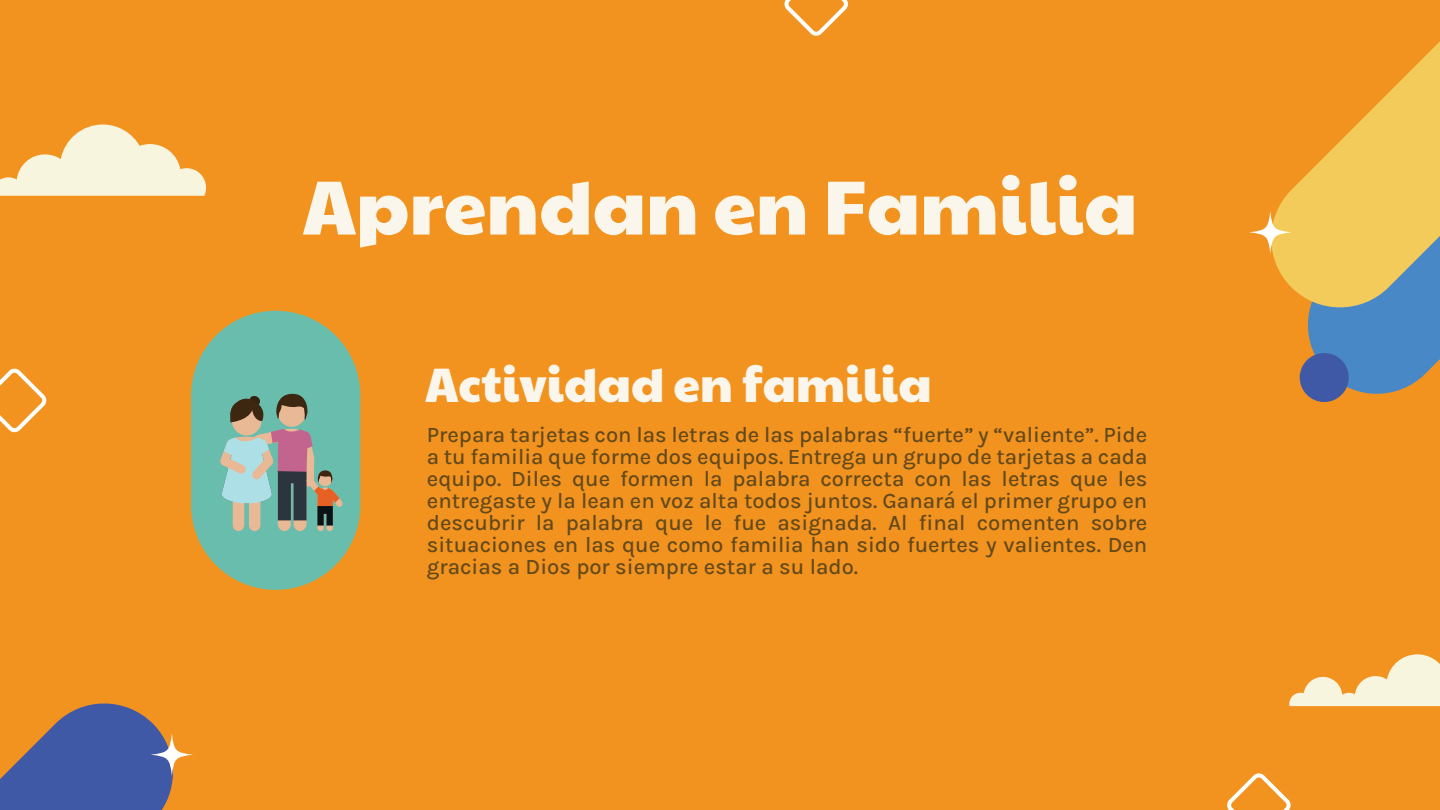
<style>
.page{position:relative;width:1440px;height:810px;background:#f2931f}
.page>*{position:absolute;margin:0;border:0;box-sizing:border-box;transform-origin:0 0}
.t1{font:76.8px "Paytone One";color:#faf6eb}
.t2{font:48px "Paytone One";color:#faf6eb}
.t3{font:22px/22px "Karla";color:#64491b;text-align:justify}
</style>
<div class="page">
<svg style="left:0;top:703px;width:173px;height:107px"></svg>
<svg style="left:1301px;top:314px;width:139px;height:87px;fill:#4988c7"></svg>
<div style="left:1300px;top:353px;width:49px;height:49px;background:#4059a7;border-radius:50%"></div>
<svg style="left:1273px;top:41px;width:167px;height:273px;fill:#f3cb5b"></svg>
<svg style="left:151px;top:733px;width:42px;height:43px"></svg>
<svg style="left:1249px;top:211px;width:43px;height:43px"></svg>
<div style="left:191px;top:311px;width:169px;height:279px;background:#68bdac;border-radius:85px"></div>
<svg style="left:0;top:368px;width:47px;height:65px"></svg>
<svg style="left:784px;top:0;width:64px;height:36px"></svg>
<svg style="left:1227px;top:773px;width:64px;height:37px"></svg>
<svg style="left:0;top:125px;width:206px;height:71px"></svg>
<svg style="left:1289px;top:654px;width:151px;height:52px"></svg>
<svg style="left:220px;top:394px;width:123px;height:137px"></svg>
<h1 class="t1" style="left:303px;top:137px;width:836px">Aprendan en Familia</h1>
<h2 class="t2" style="left:425px;top:341px;width:508px">Actividad en familia</h2>
<p class="t3" style="left:427px;top:423px;width:722px">Prepara tarjetas con las letras de las palabras “fuerte” y “valiente”. Pide a tu familia que forme dos equipos. Entrega un grupo de tarjetas a cada equipo. Diles que formen la palabra correcta con las letras que les entregaste y la lean en voz alta todos juntos. Ganará el primer grupo en descubrir la palabra que le fue asignada. Al final comenten sobre situaciones en las que como familia han sido fuertes y valientes. Den gracias a Dios por siempre estar a su lado.</p>
</div>
